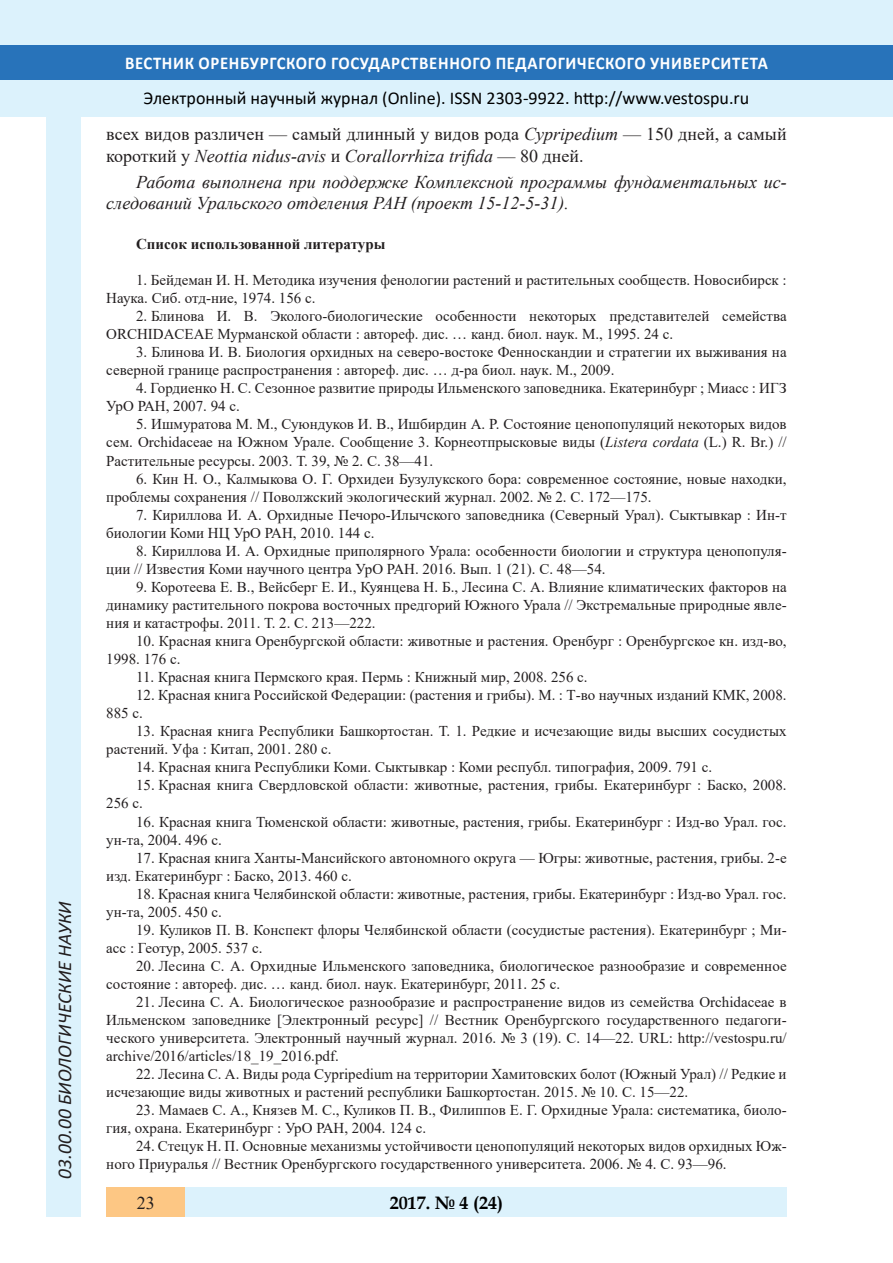
<style>
.page{position:relative;width:893px;height:1263px;background:#fff}
.page>*{position:absolute;margin:0;border:0;box-sizing:border-box;transform-origin:0 0}
.t1{font:italic 19.5px "Calibri";color:#231f20}
.Стиль2{font:18px/21.6px "Times New Roman";color:#231f20}
.Стиль2-2{font:italic 18px/21.6px "Times New Roman";color:#231f20}
.t2{font:18px "Calibri";color:#000}
.t3{font:700 18px "Calibri";letter-spacing:.04em;color:#fff;scale:.93 1}
.t4{font:700 18px "Book Antiqua";color:#000}
.литература{font:15px/18px "Times New Roman";color:#231f20}
.литература-2{font:700 15px "Times New Roman";color:#231f20}
.s1{font-style:italic}
</style>
<div class="page">
<div style="left:0;top:0;width:893px;height:116px;background:#dcf2fc"></div>
<div style="left:0;top:45px;width:893px;height:34px;background:#2873ba"></div>
<div style="left:47px;top:116px;width:34px;height:1101px;background:#dcf2fc"></div>
<div style="left:106px;top:1188px;width:681px;height:29px;background:#dcf2fc"></div>
<div style="left:106px;top:1188px;width:79px;height:29px;background:#fdc784"></div>
<h1 class="t1" style="left:51px;top:1179px;width:279px;rotate:-90deg">03.00.00 БИОЛОГИЧЕСКИЕ НАУКИ</h1>
<p class="t3" style="left:125px;top:50px;width:693px">ВЕСТНИК ОРЕНБУРГСКОГО ГОСУДАРСТВЕННОГО ПЕДАГОГИЧЕСКОГО УНИВЕРСИТЕТА</p>
<p class="t2" style="left:144px;top:85px;width:607px">Электронный научный журнал (Online). ISSN 2303-9922. http://www.vestospu.ru</p>
<p class="Стиль2" style="left:106px;top:123px;width:682px">всех видов различен — самый длинный у видов рода <span class="s1">Cypripedium</span> — 150 дней, а самый короткий у <span class="s1">Neottia nidus-avis</span> и <span class="s1">Corallorrhiza trifida</span> — 80 дней.</p>
<p class="Стиль2-2" style="left:106px;top:170px;width:682px;text-indent:30px">Работа выполнена при поддержке Комплексной программы фундаментальных ис&shy;следований Уральского отделения РАН (проект 15-12-5-31).</p>
<p class="литература-2" style="left:136px;top:233px;width:251px">Список использованной литературы</p>
<p class="литература" style="left:106px;top:271px;width:682px;text-indent:30px">1. Бейдеман И. Н. Методика изучения фенологии растений и растительных сообществ. Новосибирск :<br>Наука. Сиб. отд-ние, 1974. 156 с.</p>
<p class="литература" style="left:106px;top:307px;width:682px;text-indent:30px">2. Блинова И. В. Эколого-биологические особенности некоторых представителей семейства<br>ORCHIDACEAE Мурманской области : автореф. дис. … канд. биол. наук. М., 1995. 24 с.</p>
<p class="литература" style="left:106px;top:343px;width:682px;text-indent:30px">3. Блинова И. В. Биология орхидных на северо-востоке Фенноскандии и стратегии их выживания на северной границе распространения : автореф. дис. … д-ра биол. наук. М., 2009.</p>
<p class="литература" style="left:106px;top:379px;width:682px;text-indent:30px">4. Гордиенко Н. С. Сезонное развитие природы Ильменского заповедника. Екатеринбург ; Миасс : ИГЗ<br>УрО РАН, 2007. 94 с.</p>
<p class="литература" style="left:106px;top:415px;width:682px;text-align:justify;text-indent:30px">5. Ишмуратова М. М., Суюндуков И. В., Ишбирдин А. Р. Состояние ценопопуляций некоторых видов сем. Orchidaceae на Южном Урале. Сообщение 3. Корнеотпрысковые виды (<span class="s1">Listera cordata</span> (L.) R. Br.) // Растительные ресурсы. 2003. Т. 39, № 2. С. 38—41.</p>
<p class="литература" style="left:106px;top:469px;width:682px;text-indent:30px">6. Кин Н. О., Калмыкова О. Г. Орхидеи Бузулукского бора: современное состояние, новые находки, проблемы сохранения // Поволжский экологический журнал. 2002. № 2. С. 172—175.</p>
<p class="литература" style="left:106px;top:505px;width:682px;text-indent:30px">7. Кириллова И. А. Орхидные Печоро-Илычского заповедника (Северный Урал). Сыктывкар : Ин-т биологии Коми НЦ УрО РАН, 2010. 144 с.</p>
<p class="литература" style="left:106px;top:541px;width:682px;text-indent:30px">8. Кириллова И. А. Орхидные приполярного Урала: особенности биологии и структура ценопопуля&shy;ции // Известия Коми научного центра УрО РАН. 2016. Вып. 1 (21). С. 48—54.</p>
<p class="литература" style="left:106px;top:577px;width:682px;text-align:justify;text-indent:30px">9. Коротеева Е. В., Вейсберг Е. И., Куянцева Н. Б., Лесина С. А. Влияние климатических факторов на динамику растительного покрова восточных предгорий Южного Урала // Экстремальные природные явле&shy;ния и катастрофы. 2011. Т. 2. С. 213—222.</p>
<p class="литература" style="left:106px;top:631px;width:682px;text-indent:30px">10. Красная книга Оренбургской области: животные и растения. Оренбург : Оренбургское кн. изд-во,<br>1998. 176 с.</p>
<p class="литература" style="left:136px;top:668px;width:453px">11. Красная книга Пермского края. Пермь : Книжный мир, 2008. 256 с.</p>
<p class="литература" style="left:106px;top:686px;width:682px;text-indent:30px">12. Красная книга Российской Федерации: (растения и грибы). М. : Т-во научных изданий КМК, 2008.<br>885 с.</p>
<p class="литература" style="left:106px;top:722px;width:682px;text-indent:30px">13. Красная книга Республики Башкортостан. Т. 1. Редкие и исчезающие виды высших сосудистых растений. Уфа : Китап, 2001. 280 с.</p>
<p class="литература" style="left:136px;top:758px;width:578px">14. Красная книга Республики Коми. Сыктывкар : Коми республ. типография, 2009. 791 с.</p>
<p class="литература" style="left:106px;top:776px;width:682px;text-indent:30px">15. Красная книга Свердловской области: животные, растения, грибы. Екатеринбург : Баско, 2008.<br>256 с.</p>
<p class="литература" style="left:106px;top:812px;width:682px;text-indent:30px">16. Красная книга Тюменской области: животные, растения, грибы. Екатеринбург : Изд-во Урал. гос. ун-та, 2004. 496 с.</p>
<p class="литература" style="left:106px;top:848px;width:682px;text-indent:30px">17. Красная книга Ханты-Мансийского автономного округа — Югры: животные, растения, грибы. 2-е изд. Екатеринбург : Баско, 2013. 460 с.</p>
<p class="литература" style="left:106px;top:884px;width:682px;text-indent:30px">18. Красная книга Челябинской области: животные, растения, грибы. Екатеринбург : Изд-во Урал. гос. ун-та, 2005. 450 с.</p>
<p class="литература" style="left:106px;top:920px;width:682px;text-indent:30px">19. Куликов П. В. Конспект флоры Челябинской области (сосудистые растения). Екатеринбург ; Ми&shy;асс : Геотур, 2005. 537 с.</p>
<p class="литература" style="left:106px;top:956px;width:682px;text-indent:30px">20. Лесина С. А. Орхидные Ильменского заповедника, биологическое разнообразие и современное состояние : автореф. дис. … канд. биол. наук. Екатеринбург, 2011. 25 с.</p>
<p class="литература" style="left:106px;top:992px;width:682px;text-align:justify;text-indent:30px">21. Лесина С. А. Биологическое разнообразие и распространение видов из семейства Orchidaceae в Ильменском заповеднике [Электронный ресурс] // Вестник Оренбургского государственного педагоги&shy;ческого университета. Электронный научный журнал. 2016. № 3 (19). С. 14—22. URL: http://vestospu.ru/ archive/2016/articles/18_19_2016.pdf.</p>
<p class="литература" style="left:106px;top:1065px;width:682px;text-indent:30px">22. Лесина С. А. Виды рода Cypripedium на территории Хамитовских болот (Южный Урал) // Редкие и исчезающие виды животных и растений республики Башкортостан. 2015. № 10. С. 15—22.</p>
<p class="литература" style="left:106px;top:1101px;width:682px;text-indent:30px">23. Мамаев С. А., Князев М. С., Куликов П. В., Филиппов Е. Г. Орхидные Урала: систематика, биоло&shy;гия, охрана. Екатеринбург : УрО РАН, 2004. 124 с.</p>
<p class="литература" style="left:106px;top:1137px;width:682px;text-indent:30px">24. Стецук Н. П. Основные механизмы устойчивости ценопопуляций некоторых видов орхидных Юж&shy;ного Приуралья // Вестник Оренбургского государственного университета. 2006. № 4. С. 93—96.</p>
<p class="Стиль2" style="left:137px;top:1191px;width:19px">23</p>
<p class="t4" style="left:390px;top:1190px;width:115px">2017. № 4 (24)</p>
</div>
